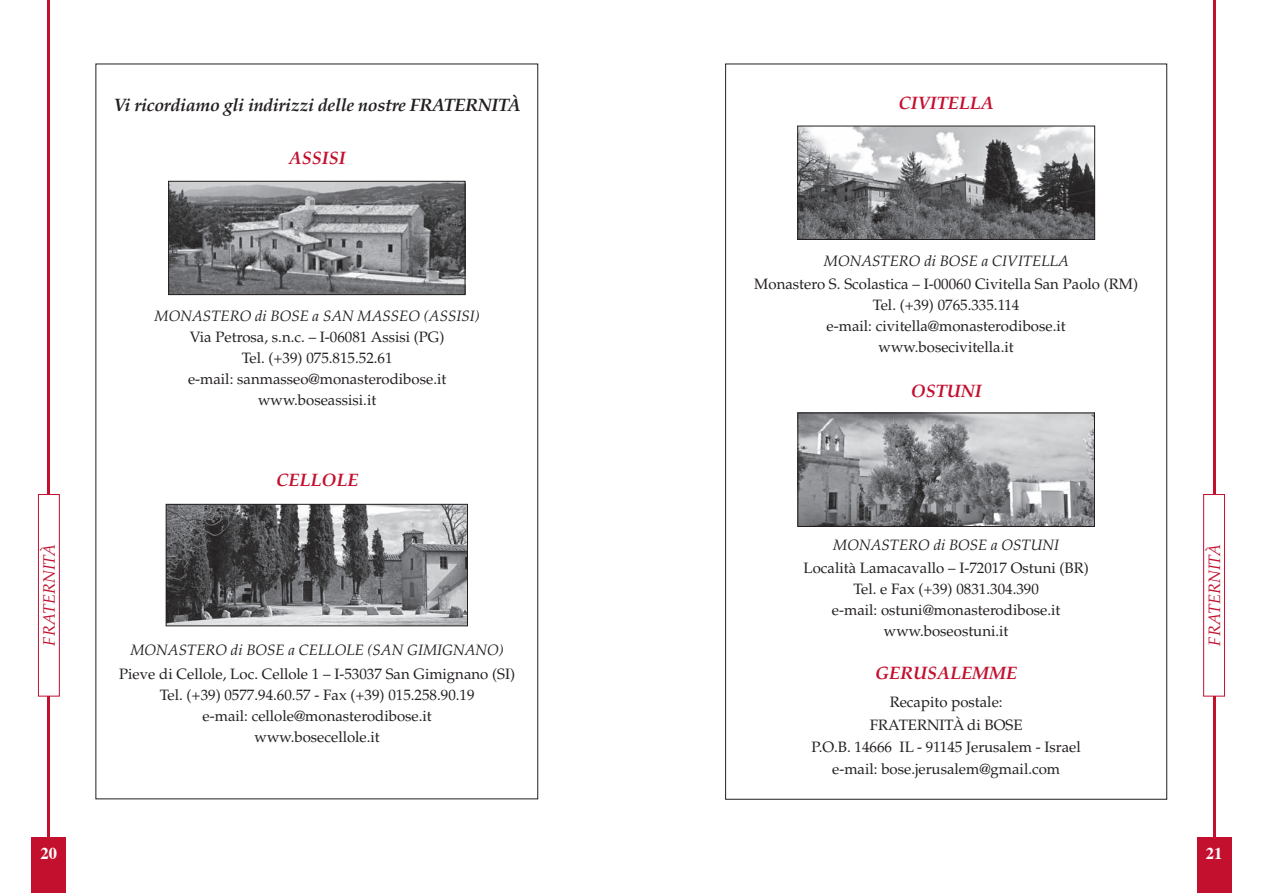
<style>
.page{position:relative;width:1263px;height:893px;background:#fff}
.page>*{position:absolute;margin:0;border:0;box-sizing:border-box;transform-origin:0 0}
.t1{font:italic 700 18px "Palatino LT Std";letter-spacing:-.02em;color:#231f20}
.t2{font:italic 700 18px "Palatino LT Std";color:#c3102f}
.t3{font:italic 16.5px "Palatino LT Std";color:#c3102f}
.t4{font:700 16.5px "Times";color:#fff}
.t5{font:15px/21px "Palatino LT Std";color:#231f20;text-align:center}
.t6{font:italic 15px "Palatino LT Std";color:#231f20}
</style>
<div class="page">
<div style="left:1197px;top:838px;width:34px;height:55px;background:#c3102f"></div>
<div style="left:32px;top:838px;width:34px;height:55px;background:#c3102f"></div>
<hr style="left:48px;top:0;width:2px;height:842px;background:#c3102f">
<div style="left:38px;top:494px;width:21px;height:202px;background:#fff"></div>
<div style="left:38px;top:494px;width:22px;height:202px;border:1px solid #c3102f"></div>
<hr style="left:1213px;top:0;width:2px;height:842px;background:#c3102f">
<img style="left:170px;top:183px;width:293px;height:110px">
<div style="left:168px;top:181px;width:297px;height:114px;border:1px solid #231f20"></div>
<img style="left:168px;top:506px;width:298px;height:118px">
<div style="left:166px;top:504px;width:302px;height:122px;border:1px solid #231f20"></div>
<img style="left:800px;top:415px;width:293px;height:110px">
<div style="left:798px;top:413px;width:297px;height:114px;border:1px solid #231f20"></div>
<img style="left:799px;top:128px;width:294px;height:110px">
<div style="left:797px;top:126px;width:298px;height:114px;border:1px solid #231f20"></div>
<div style="left:1203px;top:494px;width:21px;height:202px;background:#fff"></div>
<div style="left:1203px;top:494px;width:22px;height:202px;border:1px solid #c3102f"></div>
<p class="t3" style="left:43px;top:646px;width:103px;rotate:-90deg">FRATERNITÀ</p>
<p class="t1" style="left:114px;top:98px;width:408px">Vi ricordiamo gli indirizzi delle nostre FRATERNITÀ</p>
<p class="t2" style="left:289px;top:151px;width:59px">ASSISI</p>
<p class="t6" style="left:155px;top:310px;width:327px">MONASTERO di BOSE a SAN MASSEO (ASSISI)</p>
<p class="t5" style="left:188px;top:328px;width:260px">Via Petrosa, s.n.c. – I-06081 Assisi (PG)<br>Tel. (+39) 075.815.52.61<br>e-mail: sanmasseo@monasterodibose.it www.boseassisi.it</p>
<p class="t2" style="left:276px;top:473px;width:84px">CELLOLE</p>
<p class="t6" style="left:130px;top:645px;width:375px">MONASTERO di BOSE a CELLOLE (SAN GIMIGNANO)</p>
<p class="t5" style="left:119px;top:665px;width:397px">Pieve di Cellole, Loc. Cellole 1 – I-53037 San Gimignano (SI)<br>Tel. (+39) 0577.94.60.57 - Fax (+39) 015.258.90.19<br>e-mail: cellole@monasterodibose.it<br>www.bosecellole.it</p>
<p class="t2" style="left:898px;top:96px;width:97px">CIVITELLA</p>
<p class="t6" style="left:824px;top:256px;width:247px">MONASTERO di BOSE a CIVITELLA</p>
<p class="t5" style="left:754px;top:276px;width:385px">Monastero S. Scolastica – I-00060 Civitella San Paolo (RM)<br>Tel. (+39) 0765.335.114<br>e-mail: civitella@monasterodibose.it<br>www.bosecivitella.it</p>
<p class="t2" style="left:911px;top:384px;width:73px">OSTUNI</p>
<p class="t6" style="left:833px;top:539px;width:227px">MONASTERO di BOSE a OSTUNI</p>
<p class="t5" style="left:803px;top:559px;width:287px">Località Lamacavallo – I-72017 Ostuni (BR)<br>Tel. e Fax (+39) 0831.304.390<br>e-mail: ostuni@monasterodibose.it www.boseostuni.it</p>
<p class="t2" style="left:875px;top:666px;width:143px">GERUSALEMME</p>
<p class="t5" style="left:870px;top:691px;width:154px;line-height:23.7px">Recapito postale:<br>FRATERNITÀ di BOSE</p>
<p class="t5" style="left:811px;top:738px;width:271px;line-height:21.6px">P.O.B. 14666 IL - 91145 Jerusalem - Israel e-mail: bose.jerusalem@gmail.com</p>
<p class="t3" style="left:1208px;top:646px;width:103px;rotate:-90deg">FRATERNITÀ</p>
<p class="t4" style="left:41px;top:846px;width:18px">20</p>
<p class="t4" style="left:1206px;top:846px;width:18px">21</p>
</div>
